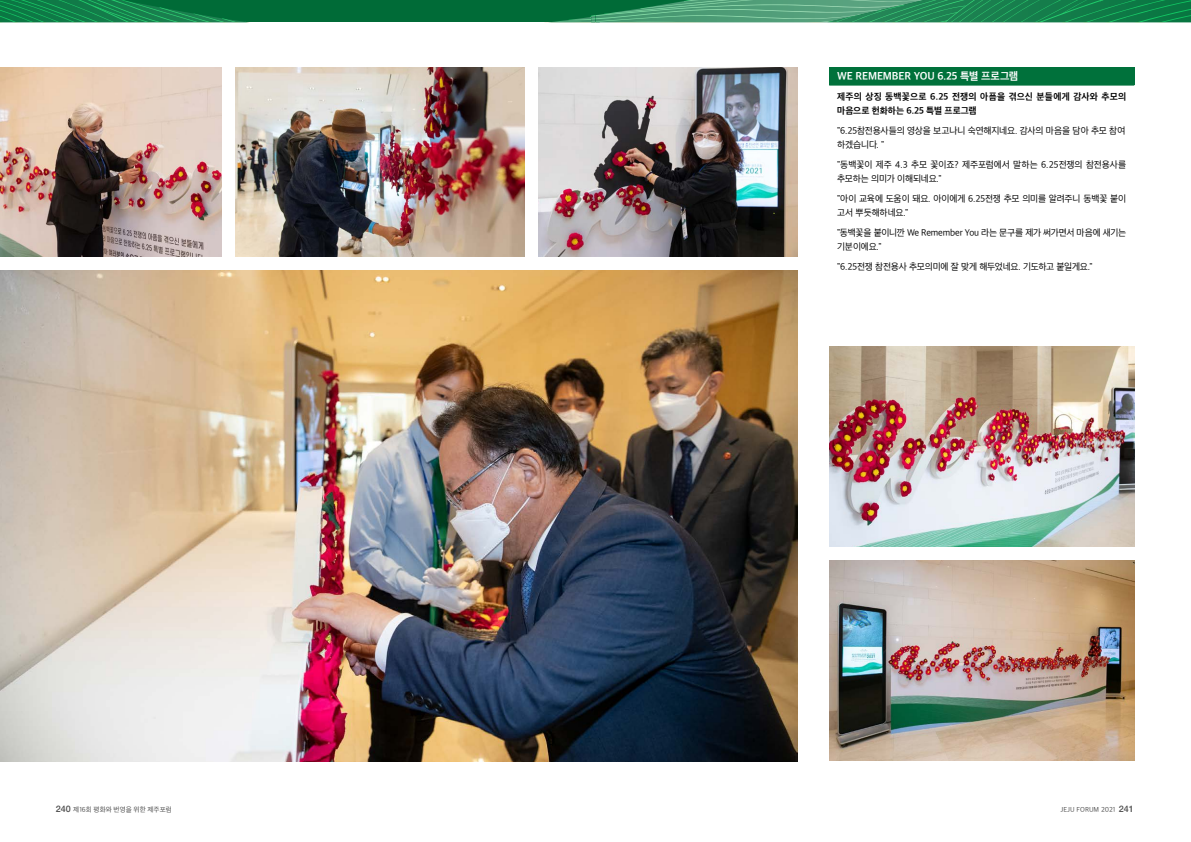
<style>
.page{position:relative;width:1191px;height:842px;background:#fff}
.page>*{position:absolute;margin:0;border:0;box-sizing:border-box;transform-origin:0 0}
.t1{font:700 11px "Apple SD Gothic Neo";letter-spacing:-.01em;color:#fff}
.t2{font:9.5px/14px "Apple SD Gothic Neo";letter-spacing:-.015em;color:#000}
.t3{font:700 9.5px/14px "Apple SD Gothic Neo";letter-spacing:.02em;color:#000}
.t4{font:7px "Apple SD Gothic Neo";color:#4d4d4d}
.s1{font-family:"Helvetica Neue LT Pro";font-weight:500;font-size:9px}
</style>
<div class="page">
<svg style="left:0;top:0;width:1191px;height:23px;background:#238655"></svg>
<img style="left:0;top:67px;width:221px;height:190px">
<img style="left:235px;top:67px;width:289px;height:190px">
<img style="left:0;top:271px;width:797px;height:490px">
<img style="left:539px;top:67px;width:258px;height:190px">
<img style="left:829px;top:560px;width:305px;height:201px">
<img style="left:829px;top:347px;width:305px;height:200px">
<div style="left:829px;top:67px;width:305px;height:18px;background:#00713b"></div>
<hr style="left:829px;top:85px;width:305px;height:1px;background:#00713b">
<p class="t1" style="left:837px;top:70px;width:183px">WE REMEMBER YOU 6.25 특별 프로그램</p>
<p class="t3" style="left:837px;top:90px;width:290px">제주의 상징 동백꽃으로 6.25 전쟁의 아픔을 겪으신 분들에게 감사와 추모의 마음으로 헌화하는 6.25 특별 프로그램</p>
<p class="t2" style="left:837px;top:124px;width:290px">"6.25참전용사들의 영상을 보고나니 숙연해지네요. 감사의 마음을 담아 추모 참여 하겠습니다. "</p>
<p class="t2" style="left:837px;top:158px;width:291px">"동백꽃이 제주 4.3 추모 꽃이죠? 제주포럼에서 말하는 6.25전쟁의 참전용사를 추모하는 의미가 이해되네요."</p>
<p class="t2" style="left:837px;top:192px;width:290px">"아이 교육에 도움이 돼요. 아이에게 6.25전쟁 추모 의미를 알려주니 동백꽃 붙이 고서 뿌듯해하네요."</p>
<p class="t2" style="left:837px;top:226px;width:290px">"동백꽃을 붙이니깐 We Remember You 라는 문구를 제가 써가면서 마음에 새기는 기분이에요."</p>
<p class="t2" style="left:837px;top:260px;width:257px">"6.25전쟁 참전용사 추모의미에 잘 맞게 해두었네요. 기도하고 붙일게요."</p>
<p class="t4" style="left:56px;top:805px;width:118px"><span class="s1">240</span> 제16회 평화와 번영을 위한 제주포럼</p>
<p class="t4" style="left:1060px;top:805px;width:75px">JEJU FORUM 2021 <span class="s1">241</span></p>
</div>
